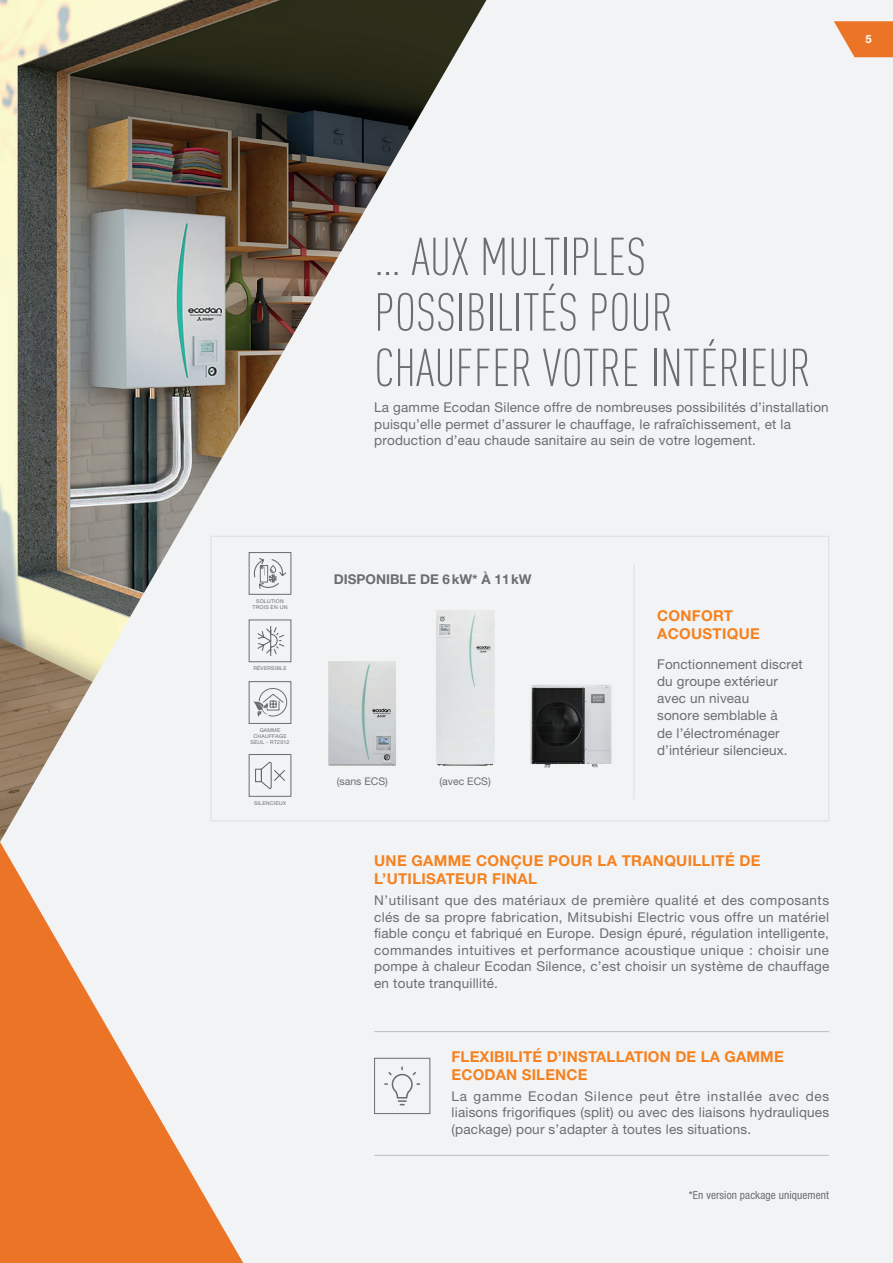
<style>
.page{position:relative;width:893px;height:1263px;background:#fff}
.page>*{position:absolute;margin:0;border:0;box-sizing:border-box;transform-origin:0 0}
.t1{font:300 52.5px/55.5px "DIN Cond";color:#6c6d70}
.t2{font:700 15px/18px "Helvetica Neue LT Pro";letter-spacing:.02em;color:#f58220}
.t3{font:13.5px/16.5px "Helvetica Neue LT Pro";letter-spacing:.015em;color:#6c6d70}
.t4{font:700 13.5px "Helvetica Neue LT Pro";color:#6c6d70}
.t5{font:condensed 11.25px "Helvetica Neue LT Pro";letter-spacing:.01em;color:#6c6d70}
.t6{font:700 11.25px "Helvetica Neue LT Pro";color:#fff}
.t7{font:10.5px "Helvetica Neue LT Pro";color:#6c6d70}
.t8{font:5.25px/6px "Helvetica Neue LT Pro";letter-spacing:.04em;color:#6c6d70;text-align:center}
</style>
<div class="page">
<div style="left:486px;top:0;width:407px;height:1263px;background:#f2f3f4"></div>
<img style="left:0;top:0;width:486px;height:842px">
<img style="left:0;top:0;width:268px;height:421px">
<svg style="left:0;top:842px;width:511px;height:421px;fill:#f2f3f4"></svg>
<svg style="left:834px;top:21px;width:59px;height:36px"></svg>
<div style="left:374px;top:1058px;width:56px;height:56px;border:1px solid #6c6d70"></div>
<svg style="left:384px;top:1066px;width:36px;height:39px"></svg>
<hr style="left:374px;top:1155px;width:455px;height:1px;background:#bcbdc0">
<hr style="left:374px;top:1031px;width:455px;height:1px;background:#bcbdc0">
<hr style="left:634px;top:565px;width:1px;height:235px;background:#dcdddf">
<div style="left:249px;top:552px;width:42px;height:43px;border:1px solid #6c6d70"></div>
<svg style="left:253px;top:557px;width:34px;height:32px"></svg>
<div style="left:210px;top:536px;width:619px;height:285px;border:1px solid #dcdddf"></div>
<div style="left:249px;top:754px;width:42px;height:43px;border:1px solid #6c6d70"></div>
<svg style="left:254px;top:760px;width:32px;height:30px"></svg>
<div style="left:249px;top:681px;width:42px;height:43px;border:1px solid #6c6d70"></div>
<svg style="left:253px;top:687px;width:35px;height:30px"></svg>
<div style="left:249px;top:620px;width:42px;height:42px;border:1px solid #6c6d70"></div>
<svg style="left:256px;top:625px;width:29px;height:32px"></svg>
<img style="left:529px;top:684px;width:83px;height:83px">
<img style="left:436px;top:610px;width:59px;height:156px">
<img style="left:328px;top:661px;width:68px;height:105px">
<p class="t6" style="left:865px;top:32px;width:8px">5</p>
<h1 class="t1" style="left:374px;top:229px;width:438px">… AUX MULTIPLES<br>POSSIBILITÉS POUR<br>CHAUFFER VOTRE INTÉRIEUR</h1>
<p class="t3" style="left:374px;top:399px;width:456px">La gamme Ecodan Silence offre de nombreuses possibilités d’installation puisqu’elle permet d’assurer le chauffage, le rafraîchissement, et la production d’eau chaude sanitaire au sein de votre logement.</p>
<p class="t8" style="left:253px;top:598px;width:36px">SOLUTION<br>TROIS EN UN</p>
<p class="t8" style="left:253px;top:665px;width:35px">RÉVERSIBLE</p>
<p class="t8" style="left:250px;top:727px;width:41px">GAMME<br>CHAUFFAGE<br>SEUL - RT2012</p>
<p class="t8" style="left:254px;top:800px;width:33px">SILENCIEUX</p>
<p class="t4" style="left:334px;top:570px;width:199px">DISPONIBLE DE 6kW* À 11kW</p>
<p class="t7" style="left:337px;top:775px;width:53px">(sans ECS)</p>
<p class="t7" style="left:439px;top:775px;width:53px">(avec ECS)</p>
<p class="t2" style="left:657px;top:606px;width:104px">CONFORT<br>ACOUSTIQUE</p>
<p class="t3" style="left:657px;top:655px;width:147px;line-height:17.2px">Fonctionnement discret du groupe extérieur avec un niveau<br>sonore semblable à<br>de l’électroménager d’intérieur silencieux.</p>
<p class="t2" style="left:374px;top:852px;width:388px">UNE GAMME CONÇUE POUR LA TRANQUILLITÉ DE<br>L’UTILISATEUR FINAL</p>
<p class="t3" style="left:374px;top:892px;width:457px;text-align:justify">N’utilisant que des matériaux de première qualité et des composants clés de sa propre fabrication, Mitsubishi Electric vous offre un matériel fiable conçu et fabriqué en Europe. Design épuré, régulation intelligente, commandes intuitives et performance acoustique unique : choisir une pompe à chaleur Ecodan Silence, c’est choisir un système de chauffage en toute tranquillité.</p>
<p class="t2" style="left:452px;top:1047px;width:334px">FLEXIBILITÉ D’INSTALLATION DE LA GAMME<br>ECODAN SILENCE</p>
<p class="t3" style="left:452px;top:1087px;width:379px;text-align:justify">La gamme Ecodan Silence peut être installée avec des liaisons frigorifiques (split) ou avec des liaisons hydrauliques (package) pour s’adapter à toutes les situations.</p>
<p class="t5" style="left:689px;top:1189px;width:142px">*En version package uniquement</p>
</div>
